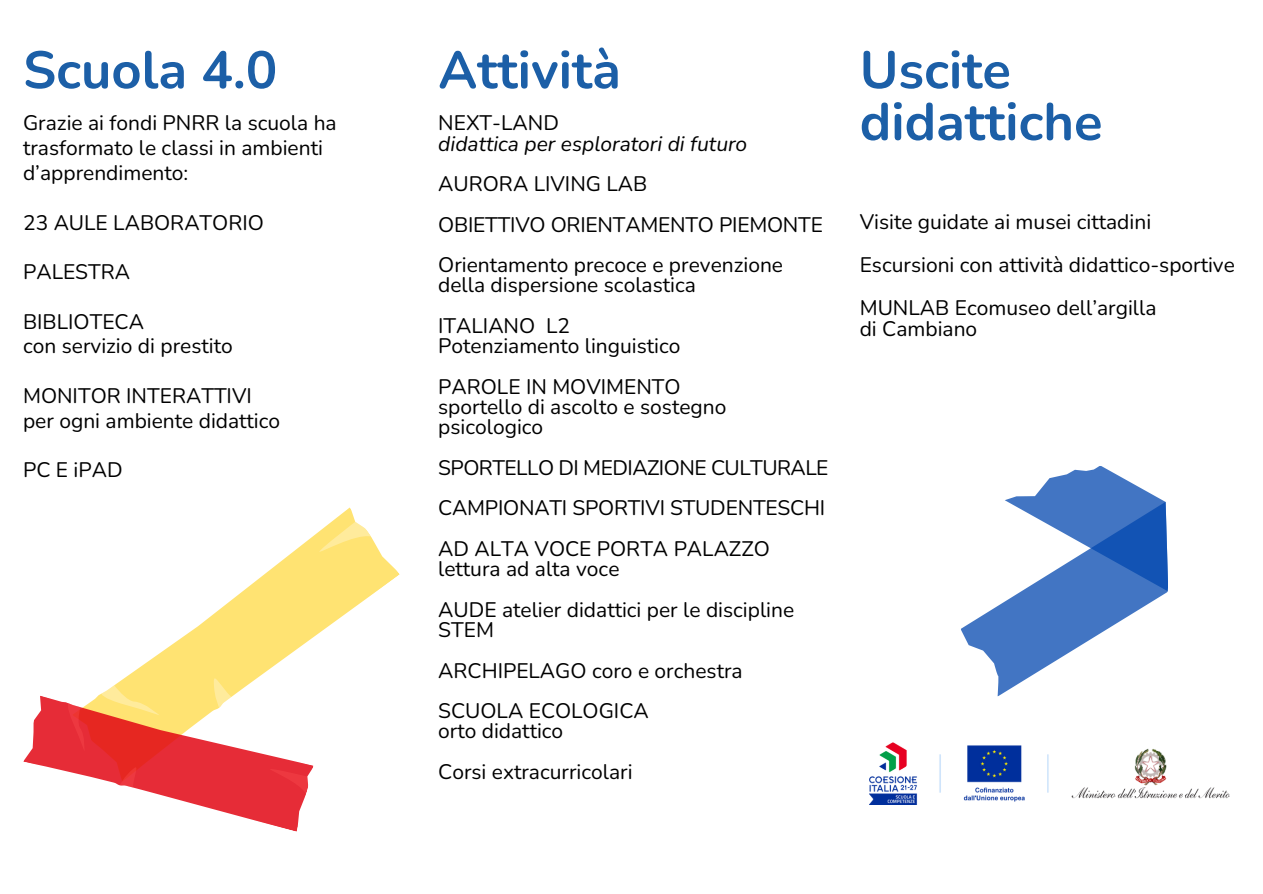
<style>
.page{position:relative;width:1263px;height:894px;background:#fff}
.page>*{position:absolute;margin:0;border:0;box-sizing:border-box;transform-origin:0 0}
.t1{font:700 52.5px/51.8px "Nunito";color:#1c5fa7}
.t2{font:21px/20.2px "Nunito";color:#000}
.t3{font:italic 21px "Nunito";color:#000}
.t4{font:21px "Nunito";letter-spacing:-.025em;color:#000}
</style>
<div class="page">
<svg style="left:100px;top:507px;width:299px;height:188px"></svg>
<svg style="left:1040px;top:466px;width:104px;height:24px"></svg>
<svg style="left:961px;top:490px;width:207px;height:207px"></svg>
<svg style="left:23px;top:695px;width:291px;height:136px"></svg>
<img style="left:869px;top:742px;width:360px;height:62px">
<h1 class="t1" style="left:23px;top:45px;width:256px">Scuola 4.0</h1>
<p class="t2" style="left:23px;top:111px;width:315px;line-height:24.8px">Grazie ai fondi PNRR la scuola ha trasformato le classi in ambienti d’apprendimento:</p>
<h2 class="t2" style="left:23px;top:212px;width:242px">23 AULE LABORATORIO</h2>
<h2 class="t2" style="left:23px;top:262px;width:109px">PALESTRA</h2>
<p class="t2" style="left:23px;top:311px;width:122px">BIBLIOTECA</p>
<p class="t2" style="left:23px;top:336px;width:211px">con servizio di prestito</p>
<p class="t2" style="left:23px;top:386px;width:230px">MONITOR INTERATTIVI</p>
<p class="t2" style="left:23px;top:410px;width:259px">per ogni ambiente didattico</p>
<p class="t2" style="left:23px;top:460px;width:101px">PC E iPAD</p>
<p class="t1" style="left:438px;top:45px;width:184px">Attività</p>
<h2 class="t2" style="left:438px;top:113px;width:122px">NEXT-LAND</h2>
<h2 class="t3" style="left:438px;top:129px;width:311px">didattica per esploratori di futuro</h2>
<p class="t2" style="left:438px;top:174px;width:211px">AURORA LIVING LAB</p>
<p class="t2" style="left:438px;top:214px;width:386px">OBIETTIVO ORIENTAMENTO PIEMONTE</p>
<p class="t2" style="left:438px;top:255px;width:346px">Orientamento precoce e prevenzione della dispersione scolastica</p>
<p class="t2" style="left:438px;top:316px;width:133px">ITALIANO L2</p>
<p class="t2" style="left:438px;top:336px;width:244px">Potenziamento linguistico</p>
<h2 class="t2" style="left:438px;top:376px;width:244px">PAROLE IN MOVIMENTO</h2>
<h2 class="t2" style="left:438px;top:397px;width:290px">sportello di ascolto e sostegno psicologico</h2>
<p class="t4" style="left:438px;top:453px;width:392px">SPORTELLO DI MEDIAZIONE CULTURALE</p>
<p class="t2" style="left:438px;top:498px;width:388px">CAMPIONATI SPORTIVI STUDENTESCHI</p>
<p class="t2" style="left:438px;top:538px;width:333px">AD ALTA VOCE PORTA PALAZZO</p>
<p class="t2" style="left:438px;top:559px;width:183px">lettura ad alta voce</p>
<p class="t2" style="left:438px;top:599px;width:357px">AUDE atelier didattici per le discipline<br>STEM</p>
<p class="t2" style="left:438px;top:660px;width:306px">ARCHIPELAGO coro e orchestra</p>
<p class="t2" style="left:438px;top:700px;width:212px">SCUOLA ECOLOGICA</p>
<h1 class="t2" style="left:438px;top:721px;width:127px">orto didattico</h1>
<p class="t2" style="left:438px;top:761px;width:196px">Corsi extracurricolari</p>
<p class="t1" style="left:860px;top:45px;width:244px">Uscite didattiche</p>
<p class="t2" style="left:860px;top:212px;width:293px">Visite guidate ai musei cittadini</p>
<h1 class="t2" style="left:860px;top:255px;width:377px">Escursioni con attività didattico-sportive</h1>
<p class="t2" style="left:860px;top:297px;width:298px">MUNLAB Ecomuseo dell’argilla</p>
<p class="t2" style="left:860px;top:319px;width:119px">di Cambiano</p>
</div>
